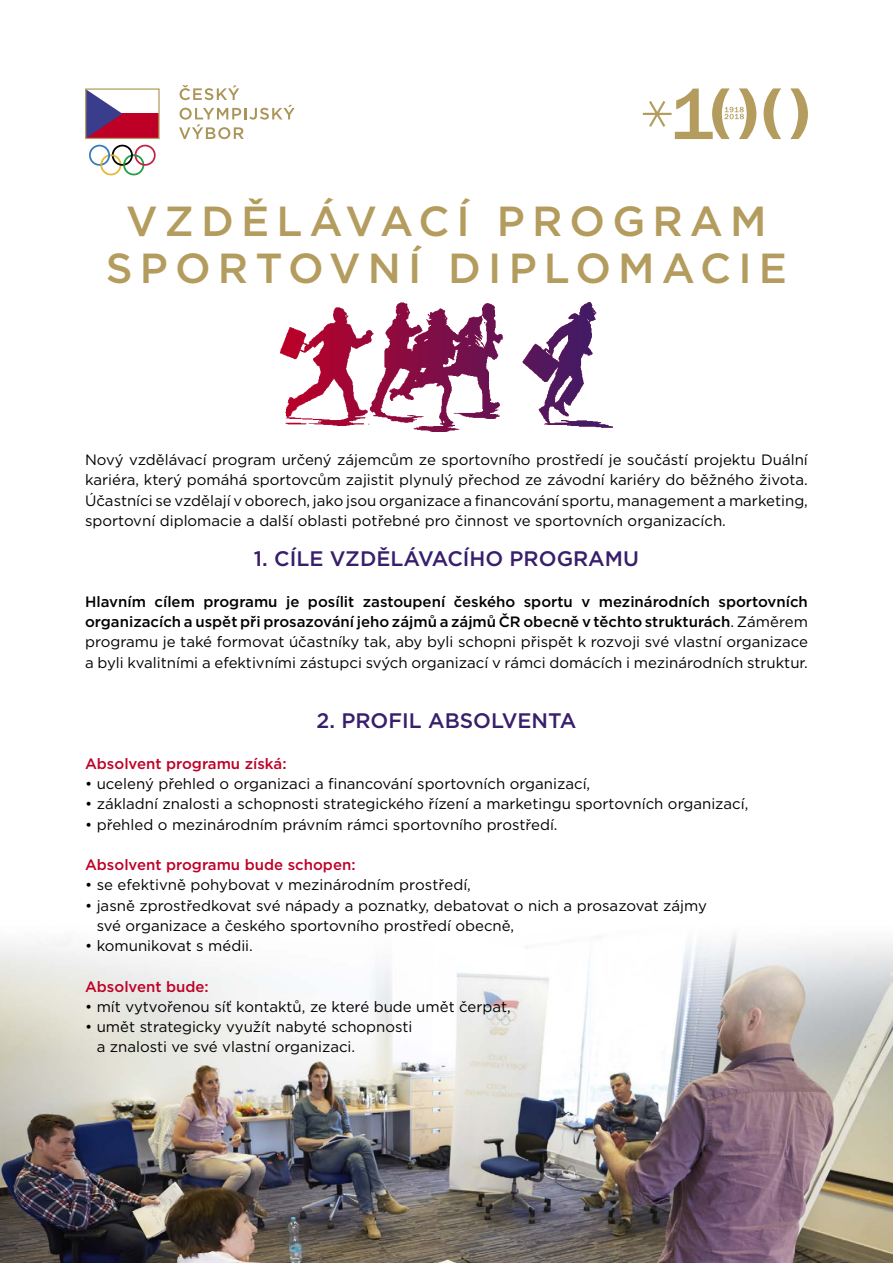
<style>
.page{position:relative;width:893px;height:1263px;background:#fff}
.page>*{position:absolute;margin:0;border:0;box-sizing:border-box;transform-origin:0 0}
.t1{font:500 42px/47.2px "Gotham";letter-spacing:.17em;color:#b39c5d;text-align:center}
.t2{font:500 21px "Gotham";color:#381e6b}
.t3{font:15px/20.2px "Gotham";color:#000;text-align:justify}
.t4{font:500 15px "Gotham";color:#be0027}
.s1{font-weight:500}
</style>
<div class="page">
<img style="left:0;top:935px;width:893px;height:328px">
<div style="left:86px;top:114px;width:73px;height:24px;background:#be0027"></div>
<svg style="left:87px;top:90px;width:35px;height:47px"></svg>
<div style="left:85px;top:88px;width:75px;height:51px;border:1px solid #b39c5d"></div>
<svg style="left:89px;top:145px;width:67px;height:30px"></svg>
<svg style="left:179px;top:85px;width:116px;height:54px"></svg>
<svg style="left:764px;top:88px;width:17px;height:51px"></svg>
<svg style="left:790px;top:88px;width:18px;height:51px"></svg>
<svg style="left:643px;top:88px;width:113px;height:51px"></svg>
<img style="left:281px;top:303px;width:331px;height:129px">
<h1 class="t1" style="left:106px;top:197px;width:683px">VZDĚLÁVACÍ PROGRAM<br>SPORTOVNÍ DIPLOMACIE</h1>
<p class="t3" style="left:85px;top:449px;width:724px">Nový vzdělávací program určený zájemcům ze sportovního prostředí je součástí projektu Duální kariéra, který pomáhá sportovcům zajistit plynulý přechod ze závodní kariéry do běžného života.<br>Účastníci se vzdělají v oborech, jako jsou organizace a financování sportu, management a marketing, sportovní diplomacie a další oblasti potřebné pro činnost ve sportovních organizacích.</p>
<h2 class="t2" style="left:254px;top:545px;width:387px">1. CÍLE VZDĚLÁVACÍHO PROGRAMU</h2>
<p class="t3" style="left:85px;top:591px;width:724px"><span class="s1">Hlavním cílem programu je posílit zastoupení českého sportu v mezinárodních sportovních organizacích a uspět při prosazování jeho zájmů a zájmů ČR obecně v těchto strukturách</span>. Záměrem programu je také formovat účastníky tak, aby byli schopni přispět k rozvoji své vlastní organizace a byli kvalitními a efektivními zástupci svých organizací v rámci domácích i mezinárodních struktur.</p>
<h2 class="t2" style="left:316px;top:707px;width:261px">2. PROFIL ABSOLVENTA</h2>
<p class="t4" style="left:85px;top:754px;width:203px">Absolvent programu získá:</p>
<p class="t3" style="left:85px;top:773px;width:507px">• ucelený přehled o organizaci a financování sportovních organizací,</p>
<p class="t3" style="left:85px;top:794px;width:665px">• základní znalosti a schopnosti strategického řízení a marketingu sportovních organizací,</p>
<p class="t3" style="left:85px;top:814px;width:474px">• přehled o mezinárodním právním rámci sportovního prostředí.</p>
<p class="t4" style="left:85px;top:855px;width:272px">Absolvent programu bude schopen:</p>
<p class="t3" style="left:85px;top:875px;width:387px">• se efektivně pohybovat v mezinárodním prostředí,</p>
<p class="t3" style="left:97px;top:895px;width:612px;text-indent:-12px">• jasně zprostředkovat své nápady a poznatky, debatovat o nich a prosazovat zájmy své organizace a českého sportovního prostředí obecně,</p>
<p class="t3" style="left:85px;top:935px;width:169px">• komunikovat s médii.</p>
<p class="t4" style="left:85px;top:976px;width:125px">Absolvent bude:</p>
<p class="t3" style="left:85px;top:996px;width:427px">• mít vytvořenou síť kontaktů, ze které bude umět čerpat,</p>
<p class="t3" style="left:97px;top:1016px;width:317px;text-indent:-12px">• umět strategicky využít nabyté schopnosti a znalosti ve své vlastní organizaci.</p>
</div>
